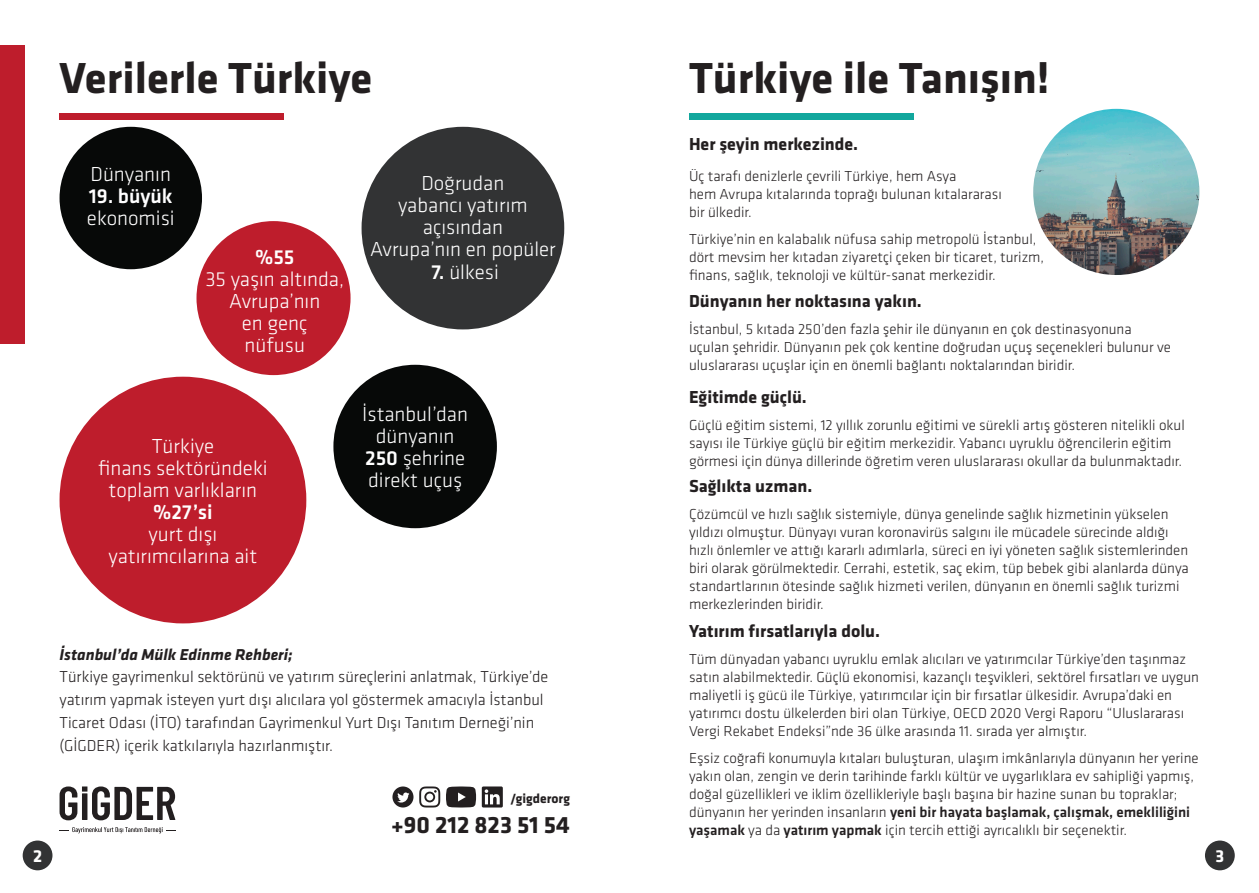
<style>
.page{position:relative;width:1259px;height:893px;background:#fff}
.page>*{position:absolute;margin:0;border:0;box-sizing:border-box;transform-origin:0 0}
.t1{font:700 45px "Klavika";color:#231f20}
.t2{font:700 24.6px "Klavika";color:#231f20}
.t3{font:300 21px "Klavika";color:#fff}
.t4{font:500 21px "Klavika";color:#fff}
.t5{font:700 18px "Klavika";color:#231f20}
.t6{font:700 18px "Klavika";color:#fff}
.t7{font:300 16.35px/23px "Klavika";color:#231f20}
.t8{font:italic 700 16.35px "Klavika";color:#231f20}
.t9{font:300 15px/18px "Klavika";color:#231f20}
.t10{font:700 13.65px "Klavika";color:#231f20}
.s1{font-weight:500}
</style>
<div class="page">
<div style="left:60px;top:377px;width:246px;height:246px;background:#be1d2c;border-radius:50%"></div>
<img style="left:1033px;top:109px;width:166px;height:166px;border-radius:83px">
<div style="left:689px;top:113px;width:224px;height:6px;background:#12a79d"></div>
<div style="left:60px;top:113px;width:224px;height:6px;background:#be1d2c"></div>
<div style="left:60px;top:127px;width:142px;height:142px;background:#070908;border-radius:50%"></div>
<div style="left:196px;top:221px;width:154px;height:154px;background:#be1d2c;border-radius:50%"></div>
<div style="left:333px;top:365px;width:164px;height:163px;background:#070908;border-radius:50%"></div>
<div style="left:361px;top:127px;width:203px;height:202px;background:#323334;border-radius:50%"></div>
<div style="left:0;top:45px;width:25px;height:299px;background:#be1d2c"></div>
<svg style="left:419px;top:786px;width:21px;height:21px"></svg>
<svg style="left:482px;top:786px;width:21px;height:21px"></svg>
<svg style="left:446px;top:786px;width:30px;height:21px"></svg>
<svg style="left:392px;top:786px;width:21px;height:21px"></svg>
<svg style="left:60px;top:786px;width:115px;height:34px"></svg>
<svg style="left:60px;top:827px;width:115px;height:6px"></svg>
<div style="left:23px;top:840px;width:29px;height:30px;background:#323334;border-radius:50%"></div>
<div style="left:1205px;top:840px;width:29px;height:30px;background:#323334;border-radius:50%"></div>
<p class="t1" style="left:60px;top:54px;width:314px">Verilerle Türkiye</p>
<p class="t3" style="left:91px;top:163px;width:82px">Dünyanın</p>
<p class="t4" style="left:89px;top:185px;width:85px">19. büyük</p>
<p class="t3" style="left:87px;top:207px;width:89px">ekonomisi</p>
<p class="t4" style="left:255px;top:246px;width:41px">%55</p>
<p class="t3" style="left:205px;top:268px;width:140px">35 yaşın altında,</p>
<p class="t3" style="left:229px;top:290px;width:93px">Avrupa’nın</p>
<p class="t3" style="left:242px;top:312px;width:67px">en genç</p>
<p class="t3" style="left:244px;top:334px;width:62px">nüfusu</p>
<p class="t3" style="left:152px;top:434px;width:64px">Türkiye</p>
<p class="t3" style="left:98px;top:456px;width:171px">finans sektöründeki</p>
<p class="t3" style="left:109px;top:478px;width:150px">toplam varlıkların</p>
<p class="t4" style="left:153px;top:501px;width:61px">%27’si</p>
<p class="t3" style="left:148px;top:523px;width:70px">yurt dışı</p>
<p class="t3" style="left:109px;top:545px;width:150px">yatırımcılarına ait</p>
<p class="t3" style="left:421px;top:172px;width:85px">Doğrudan</p>
<p class="t3" style="left:398px;top:194px;width:131px">yabancı yatırım</p>
<p class="t3" style="left:423px;top:216px;width:82px">açısından</p>
<p class="t3" style="left:370px;top:238px;width:187px">Avrupa’nın en popüler</p>
<p class="t3" style="left:431px;top:260px;width:69px"><span class="s1">7.</span> ülkesi</p>
<p class="t3" style="left:362px;top:403px;width:107px">İstanbul’dan</p>
<p class="t3" style="left:376px;top:425px;width:80px">dünyanın</p>
<p class="t3" style="left:365px;top:447px;width:102px"><span class="s1">250</span> şehrine</p>
<p class="t3" style="left:368px;top:469px;width:96px">direkt uçuş</p>
<p class="t8" style="left:60px;top:645px;width:235px">İstanbul’da Mülk Edinme Rehberi;</p>
<p class="t7" style="left:60px;top:666px;width:490px">Türkiye gayrimenkul sektörünü ve yatırım süreçlerini anlatmak, Türkiye’de yatırım yapmak isteyen yurt dışı alıcılara yol göstermek amacıyla İstanbul Ticaret Odası (İTO) tarafından Gayrimenkul Yurt Dışı Tanıtım Derneği’nin (GİGDER) içerik katkılarıyla hazırlanmıştır.</p>
<p class="t10" style="left:510px;top:791px;width:61px">/gigderorg</p>
<p class="t2" style="left:391px;top:811px;width:180px">+90 212 823 51 54</p>
<p class="t1" style="left:689px;top:54px;width:362px">Türkiye ile Tanışın!</p>
<p class="t5" style="left:689px;top:135px;width:171px">Her şeyin merkezinde.</p>
<p class="t9" style="left:689px;top:167px;width:314px">Üç tarafı denizlerle çevrili Türkiye, hem Asya<br>hem Avrupa kıtalarında toprağı bulunan kıtalararası bir ülkedir.</p>
<p class="t9" style="left:689px;top:230px;width:357px">Türkiye’nin en kalabalık nüfusa sahip metropolü İstanbul, dört mevsim her kıtadan ziyaretçi çeken bir ticaret, turizm, finans, sağlık, teknoloji ve kültür-sanat merkezidir.</p>
<p class="t5" style="left:689px;top:291px;width:234px">Dünyanın her noktasına yakın.</p>
<p class="t9" style="left:689px;top:320px;width:483px">İstanbul, 5 kıtada 250’den fazla şehir ile dünyanın en çok destinasyonuna uçulan şehridir. Dünyanın pek çok kentine doğrudan uçuş seçenekleri bulunur ve uluslararası uçuşlar için en önemli bağlantı noktalarından biridir.</p>
<p class="t5" style="left:689px;top:387px;width:119px">Eğitimde güçlü.</p>
<p class="t9" style="left:689px;top:416px;width:497px">Güçlü eğitim sistemi, 12 yıllık zorunlu eğitimi ve sürekli artış gösteren nitelikli okul sayısı ile Türkiye güçlü bir eğitim merkezidir. Yabancı uyruklu öğrencilerin eğitim görmesi için dünya dillerinde öğretim veren uluslararası okullar da bulunmaktadır.</p>
<p class="t5" style="left:689px;top:476px;width:125px">Sağlıkta uzman.</p>
<p class="t9" style="left:689px;top:506px;width:501px">Çözümcül ve hızlı sağlık sistemiyle, dünya genelinde sağlık hizmetinin yükselen yıldızı olmuştur. Dünyayı vuran koronavirüs salgını ile mücadele sürecinde aldığı hızlı önlemler ve attığı kararlı adımlarla, süreci en iyi yöneten sağlık sistemlerinden biri olarak görülmektedir. Cerrahi, estetik, saç ekim, tüp bebek gibi alanlarda dünya standartlarının ötesinde sağlık hizmeti verilen, dünyanın en önemli sağlık turizmi merkezlerinden biridir.</p>
<p class="t5" style="left:689px;top:621px;width:193px">Yatırım fırsatlarıyla dolu.</p>
<p class="t9" style="left:689px;top:650px;width:511px">Tüm dünyadan yabancı uyruklu emlak alıcıları ve yatırımcılar Türkiye’den taşınmaz satın alabilmektedir. Güçlü ekonomisi, kazançlı teşvikleri, sektörel fırsatları ve uygun maliyetli iş gücü ile Türkiye, yatırımcılar için bir fırsatlar ülkesidir. Avrupa’daki en yatırımcı dostu ülkelerden biri olan Türkiye, OECD 2020 Vergi Raporu “Uluslararası Vergi Rekabet Endeksi”nde 36 ülke arasında 11. sırada yer almıştır.</p>
<p class="t9" style="left:689px;top:749px;width:511px">Eşsiz coğrafi konumuyla kıtaları buluşturan, ulaşım imkânlarıyla dünyanın her yerine yakın olan, zengin ve derin tarihinde farklı kültür ve uygarlıklara ev sahipliği yapmış, doğal güzellikleri ve iklim özellikleriyle başlı başına bir hazine sunan bu topraklar; dünyanın her yerinden insanların <span class="s1">yeni bir hayata başlamak, çalışmak, emekliliğini yaşamak</span> ya da <span class="s1">yatırım yapmak</span> için tercih ettiği ayrıcalıklı bir seçenektir.</p>
<p class="t6" style="left:33px;top:846px;width:11px">2</p>
<p class="t6" style="left:1215px;top:846px;width:10px">3</p>
</div>
